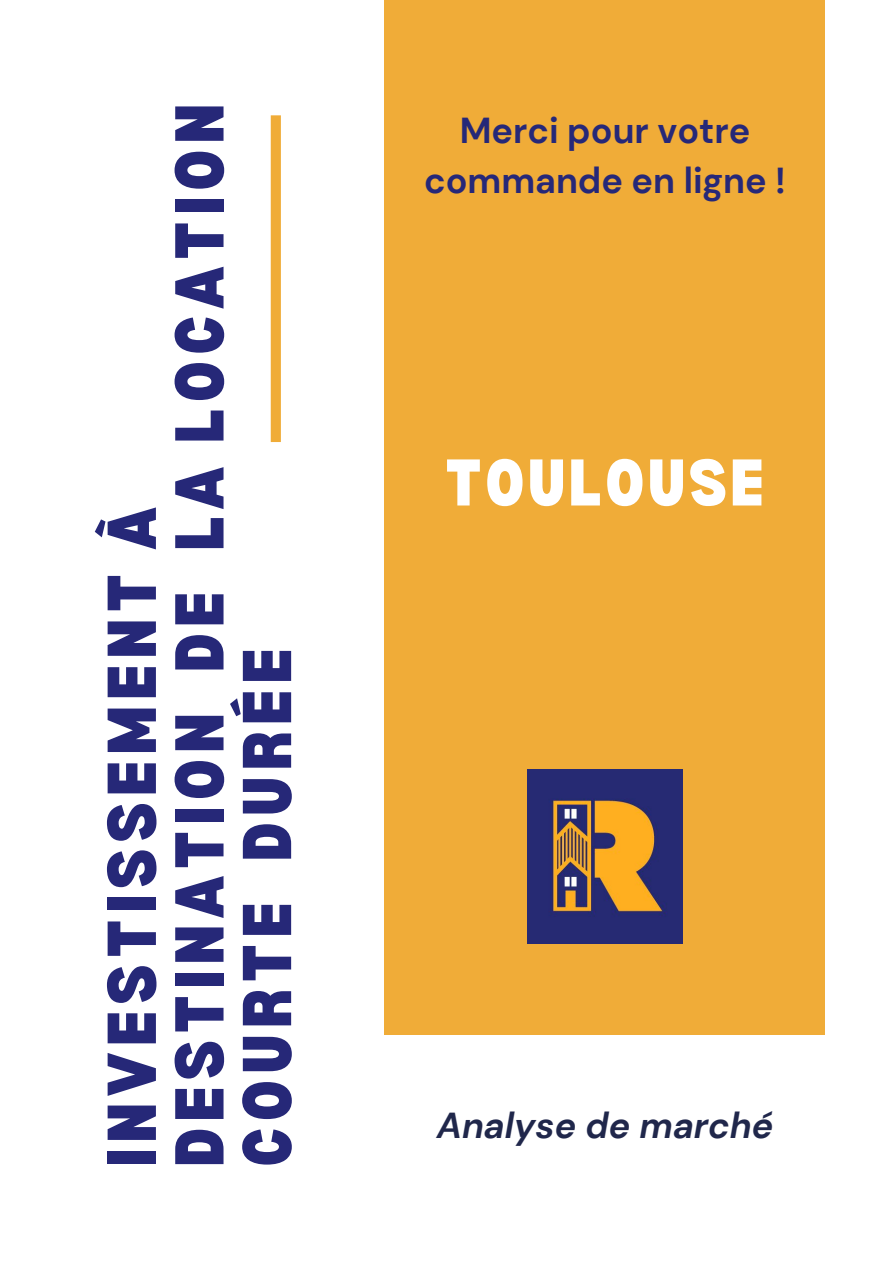
<style>
.page{position:relative;width:894px;height:1264px;background:#fff}
.page>*{position:absolute;margin:0;border:0;box-sizing:border-box;transform-origin:0 0}
.t1{font:900 semi-condensed 67.5px/67.5px "Bernoru";letter-spacing:.09em;color:#262878}
.t2{font:900 semi-condensed 64.5px "Bernoru";letter-spacing:.045em;color:#fff}
.t3{font:700 36px/49.5px "DM Sans";color:#262878;text-align:center}
.t4{font:italic 700 36px "DM Sans";color:#20274b}
</style>
<div class="page">
<div style="left:271px;top:115px;width:10px;height:327px;background:#f0ac38"></div>
<div style="left:384px;top:0;width:440px;height:1034px;background:#f0ac38"></div>
<img style="left:527px;top:769px;width:155px;height:174px">
<p class="t1" style="left:96px;top:1166px;width:1064px;rotate:-90deg">INVESTISSEMENT À<br>DESTINATION DE LA LOCATION<br>COURTE DURÉE</p>
<p class="t3" style="left:424px;top:106px;width:363px">Merci pour votre commande en ligne !</p>
<p class="t2" style="left:444px;top:445px;width:320px">TOULOUSE</p>
<p class="t4" style="left:436px;top:1102px;width:338px">Analyse de marché</p>
</div>
